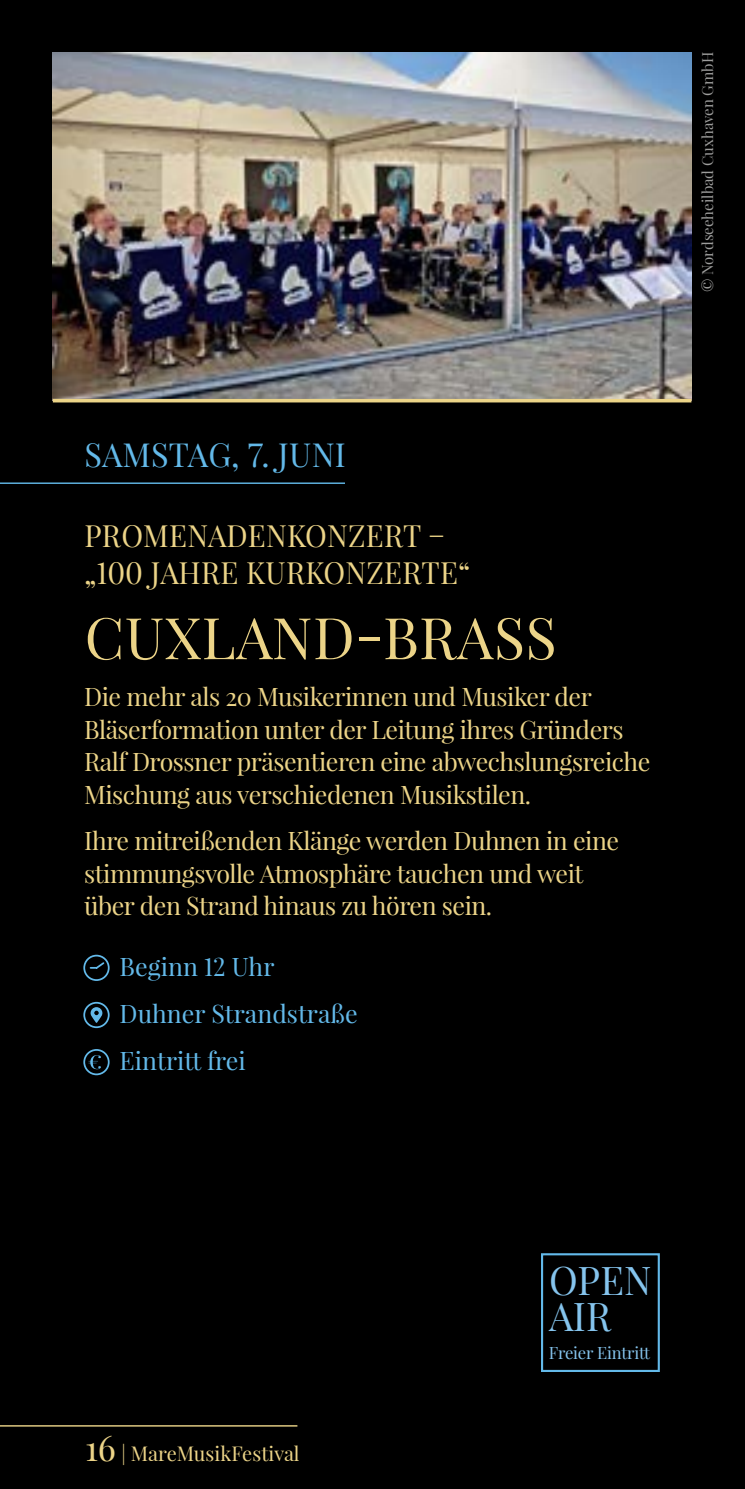
<style>
.page{position:relative;width:745px;height:1489px;background:#fff}
.page>*{position:absolute;margin:0;border:0;box-sizing:border-box;transform-origin:0 0}
.t1{font:57.5px "Playfair Display";letter-spacing:.01em;color:#ecd488}
.t2{font:38.75px/36.5px "Playfair Display";color:#85c4ed}
.t3{font:32.5px "Playfair Display";letter-spacing:.01em;color:#63b9e9}
.t4{font:30px/37.5px "Playfair Display";letter-spacing:.01em;color:#ecd488}
.t5{font:25px/32.5px "Playfair Display";letter-spacing:-.02em;color:#ecd488}
.t6{font:25px/46.8px "Playfair Display";color:#63b9e9}
.t7{font:20px "Playfair Display";color:#ecd488}
.t8{font:16.5px "Playfair Display";letter-spacing:-.01em;color:#85c4ed}
.t9{font:15px "Playfair Display";color:#9d9d9c}
.s1{font-size:35px}
</style>
<div class="page">
<div style="left:0;top:0;width:744px;height:1488px;background:#000"></div>
<img style="left:53px;top:52px;width:638px;height:347px">
<hr style="left:53px;top:399px;width:638px;height:3px;background:#ecd488">
<hr style="left:0;top:482px;width:345px;height:2px;background:#63b9e9">
<div style="left:540px;top:1253px;width:119px;height:118px;border:2px solid #63b9e9"></div>
<div style="left:83px;top:1001px;width:26px;height:27px;border:2px solid #63b9e9;border-radius:50%"></div>
<div style="left:83px;top:1048px;width:26px;height:27px;border:2px solid #63b9e9;border-radius:50%"></div>
<svg style="left:83px;top:954px;width:27px;height:27px"></svg>
<svg style="left:90px;top:1007px;width:12px;height:15px"></svg>
<svg style="left:88px;top:1054px;width:13px;height:15px"></svg>
<hr style="left:0;top:1424px;width:297px;height:2px;background:#ecd488">
<p class="t9" style="left:697px;top:292px;width:242px;rotate:-90deg">© Nordseeheilbad Cuxhaven GmbH</p>
<h3 class="t3" style="left:84px;top:434px;width:263px">SAMSTAG, 7. JUNI</h3>
<p class="t4" style="left:84px;top:516px;width:387px">PROMENADENKONZERT – „100 JAHRE KURKONZERTE“</p>
<h1 class="t1" style="left:85px;top:601px;width:473px">CUXLAND-BRASS</h1>
<p class="t5" style="left:84px;top:680px;width:567px">Die mehr als 20 Musikerinnen und Musiker der Bläserformation unter der Leitung ihres Gründers Ralf Drossner präsentieren eine abwechslungsreiche Mischung aus verschiedenen Musikstilen.</p>
<p class="t5" style="left:84px;top:824px;width:536px">Ihre mitreißenden Klänge werden Duhnen in eine stimmungsvolle Atmosphäre tauchen und weit über den Strand hinaus zu hören sein.</p>
<p class="t6" style="left:119px;top:943px;width:239px">Beginn 12 Uhr<br>Duhner Strandstraße<br>Eintritt frei</p>
<p class="t7" style="left:85px;top:1440px;width:216px"><span class="s1">16</span> | MareMusikFestival</p>
<h2 class="t2" style="left:549px;top:1261px;width:104px">OPEN<br>AIR</h2>
<p class="t8" style="left:548px;top:1342px;width:103px">Freier Eintritt</p>
</div>
